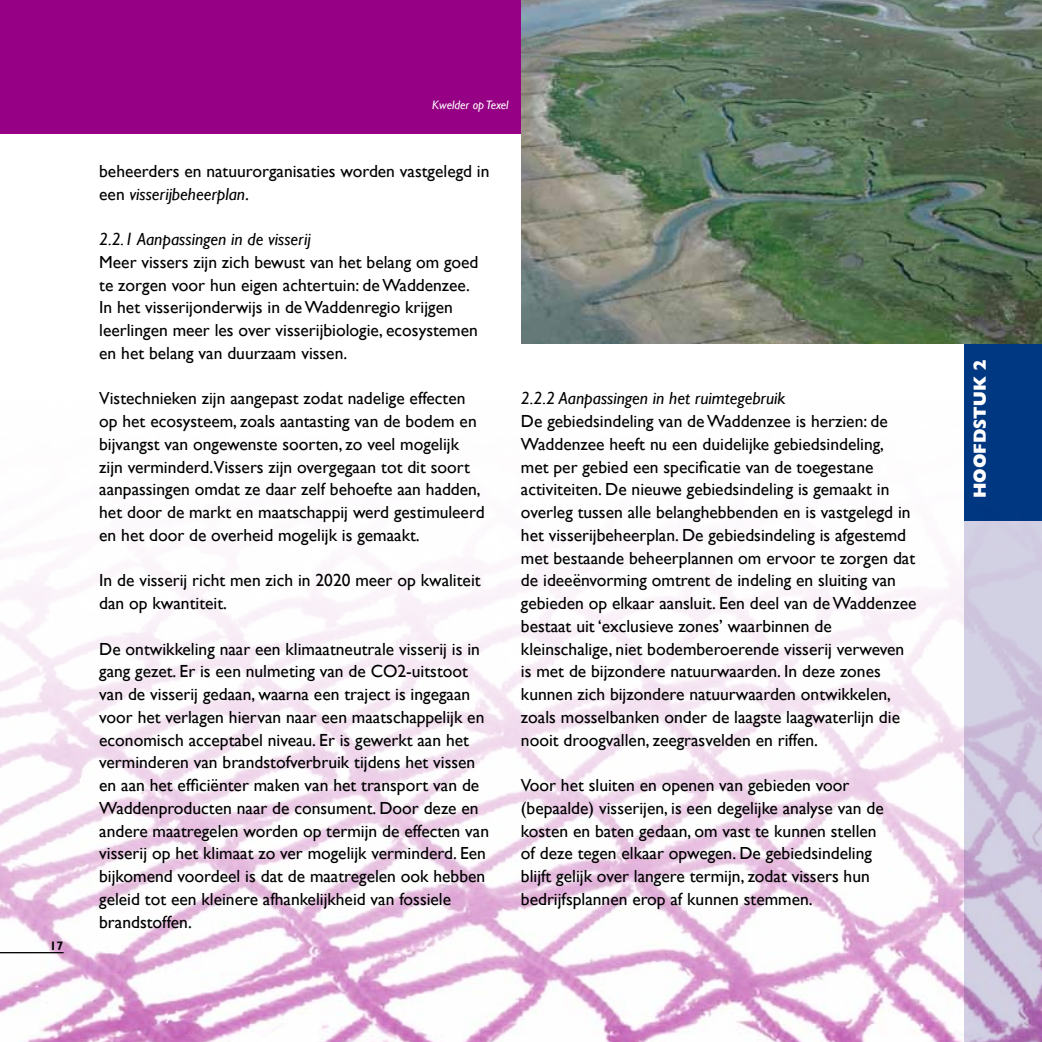
<style>
.page{position:relative;width:1042px;height:1042px;background:#fff}
.page>*{position:absolute;margin:0;border:0;box-sizing:border-box;transform-origin:0 0}
.t1{font:17.5px/22.8px "Gill Sans";color:#000}
.t2{font:italic 17.5px "Gill Sans";color:#000}
.t3{font:800 17.5px "Gill Sans";color:#fff}
.t4{font:italic 12.25px "Gill Sans";color:#fff}
.t5{font:700 12.25px "Gill Sans";color:#000}
.s1{font-style:italic}
</style>
<div class="page">
<div style="left:964px;top:260px;width:78px;height:261px;background:#003882"></div>
<div style="left:0;top:0;width:521px;height:134px;background:#960084"></div>
<img style="left:0;top:521px;width:1042px;height:521px">
<img style="left:521px;top:0;width:521px;height:344px">
<hr style="left:0;top:952px;width:63px;height:1px;background:#000">
<p class="t5" style="left:50px;top:939px;width:15px">17</p>
<p class="t4" style="left:432px;top:97px;width:78px">Kwelder op Texel</p>
<p class="t1" style="left:99px;top:160px;width:392px">beheerders en natuurorganisaties worden vastgelegd in een <span class="s1">visserijbeheerplan</span>.</p>
<p class="t2" style="left:99px;top:229px;width:213px">2.2.1 Aanpassingen in de visserij</p>
<p class="t1" style="left:99px;top:251px;width:381px">Meer vissers zijn zich bewust van het belang om goed te zorgen voor hun eigen achtertuin: de Waddenzee.<br>In het visserijonderwijs in de Waddenregio krijgen leerlingen meer les over visserijbiologie, ecosystemen en het belang van duurzaam vissen.</p>
<p class="t1" style="left:99px;top:387px;width:387px">Vistechnieken zijn aangepast zodat nadelige effecten op het ecosysteem, zoals aantasting van de bodem en bijvangst van ongewenste soorten, zo veel mogelijk zijn verminderd.Vissers zijn overgegaan tot dit soort aanpassingen omdat ze daar zelf behoefte aan hadden, het door de markt en maatschappij werd gestimuleerd en het door de overheid mogelijk is gemaakt.</p>
<p class="t1" style="left:99px;top:569px;width:383px">In de visserij richt men zich in 2020 meer op kwaliteit dan op kwantiteit.</p>
<p class="t1" style="left:99px;top:638px;width:391px">De ontwikkeling naar een klimaatneutrale visserij is in gang gezet. Er is een nulmeting van de CO2-uitstoot van de visserij gedaan, waarna een traject is ingegaan voor het verlagen hiervan naar een maatschappelijk en economisch acceptabel niveau. Er is gewerkt aan het verminderen van brandstofverbruik tijdens het vissen en aan het efficiënter maken van het transport van de Waddenproducten naar de consument. Door deze en andere maatregelen worden op termijn de effecten van visserij op het klimaat zo ver mogelijk verminderd. Een bijkomend voordeel is dat de maatregelen ook hebben geleid tot een kleinere afhankelijkheid van fossiele brandstoffen.</p>
<p class="t2" style="left:521px;top:388px;width:266px">2.2.2 Aanpassingen in het ruimtegebruik</p>
<p class="t1" style="left:521px;top:410px;width:397px">De gebiedsindeling van de Waddenzee is herzien: de Waddenzee heeft nu een duidelijke gebiedsindeling,<br>met per gebied een specificatie van de toegestane activiteiten. De nieuwe gebiedsindeling is gemaakt in overleg tussen alle belanghebbenden en is vastgelegd in het visserijbeheerplan. De gebiedsindeling is afgestemd met bestaande beheerplannen om ervoor te zorgen dat de ideeënvorming omtrent de indeling en sluiting van gebieden op elkaar aansluit. Een deel van de Waddenzee bestaat uit ‘exclusieve zones’ waarbinnen de kleinschalige, niet bodemberoerende visserij verweven is met de bijzondere natuurwaarden. In deze zones kunnen zich bijzondere natuurwaarden ontwikkelen, zoals mosselbanken onder de laagste laagwaterlijn die nooit droogvallen, zeegrasvelden en riffen.</p>
<p class="t1" style="left:521px;top:774px;width:364px">Voor het sluiten en openen van gebieden voor (bepaalde) visserijen, is een degelijke analyse van de kosten en baten gedaan, om vast te kunnen stellen of deze tegen elkaar opwegen. De gebiedsindeling blijft gelijk over langere termijn, zodat vissers hun bedrijfsplannen erop af kunnen stemmen.</p>
<p class="t3" style="left:969px;top:498px;width:141px;rotate:-90deg">hoofdstuk 2</p>
</div>
